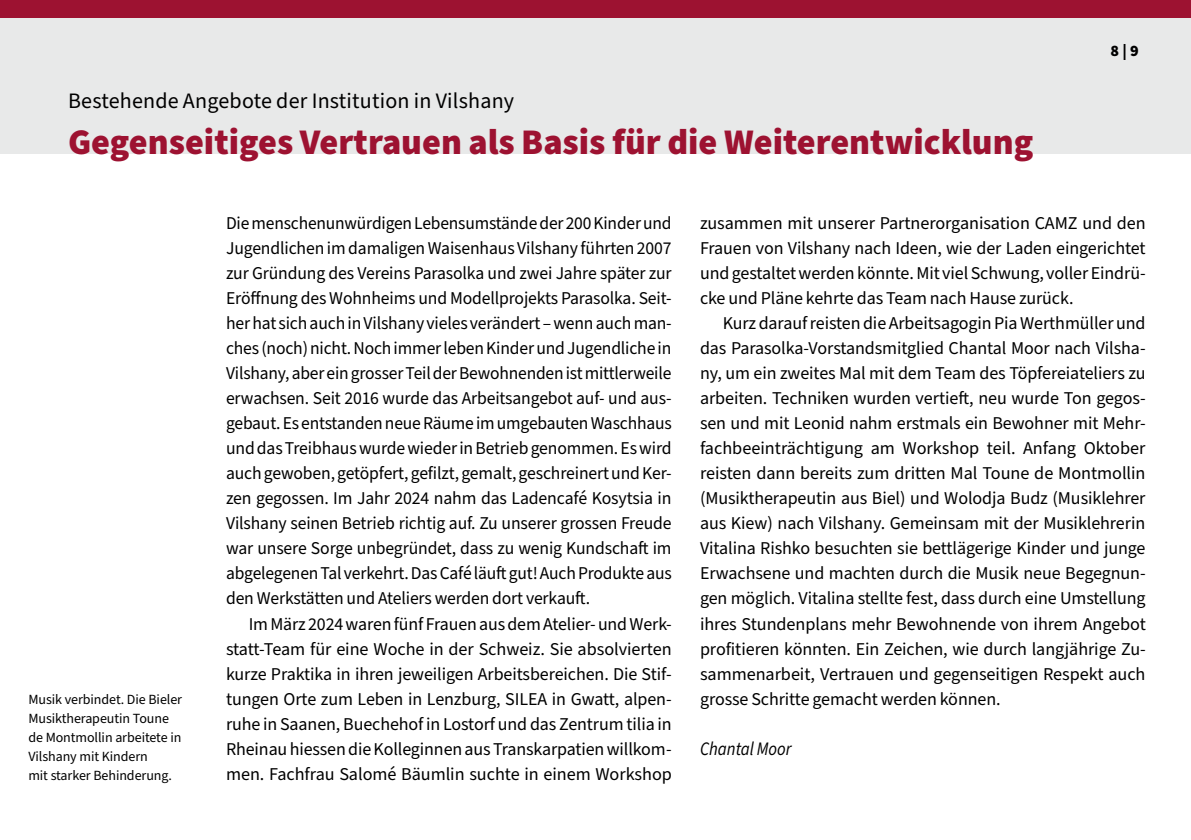
<style>
.page{position:relative;width:1191px;height:840px;background:#fff}
.page>*{position:absolute;margin:0;border:0;box-sizing:border-box;transform-origin:0 0}
.t1{font:900 36px "Source Sans Pro";color:#9d1231}
.t2{font:22px "Source Sans Pro";letter-spacing:.01em;color:#000}
.t3{font:italic 19px "Source Sans Pro";color:#000;scale:.88 1}
.t4{font:18px/25px "Source Sans Pro";letter-spacing:-.005em;color:#000;text-align:justify}
.t5{font:900 16px "Source Sans Pro";color:#000}
.t6{font:14px/19px "Source Sans Pro";letter-spacing:-.005em;color:#000}
</style>
<div class="page">
<div style="left:0;top:0;width:1191px;height:154px;background:#e8e9e9"></div>
<div style="left:0;top:0;width:1191px;height:17px;background:#9d1231"></div>
<p class="t2" style="left:68px;top:86px;width:448px">Bestehende Angebote der Institution in Vilshany</p>
<h1 class="t1" style="left:68px;top:117px;width:967px">Gegenseitiges Vertrauen als Basis für die Weiterentwicklung</h1>
<p class="t5" style="left:1110px;top:40px;width:30px">8 | 9</p>
<p class="t6" style="left:28px;top:689px;width:155px">Musik verbindet. Die Bieler<br>Musiktherapeutin Toune de Montmollin arbeitete in<br>Vilshany mit Kindern<br>mit starker Behinderung.</p>
<p class="t4" style="left:226px;top:211px;width:447px">Die menschenunwürdigen Lebensumstände der 200 Kinder und Jugendlichen im damaligen Waisenhaus Vilshany führten 2007 zur Gründung des Vereins Parasolka und zwei Jahre später zur Eröffnung des Wohnheims und Modellprojekts Parasolka. Seit&shy;her hat sich auch in Vilshany vieles verändert – wenn auch man&shy;ches (noch) nicht. Noch immer leben Kinder und Jugendliche in Vilshany, aber ein grosser Teil der Bewohnenden ist mittlerweile erwachsen. Seit 2016 wurde das Arbeitsangebot auf- und aus&shy;gebaut. Es entstanden neue Räume im umgebauten Waschhaus und das Treibhaus wurde wieder in Betrieb genommen. Es wird auch gewoben, getöpfert, gefilzt, gemalt, geschreinert und Ker&shy;zen gegossen. Im Jahr 2024 nahm das Ladencafé Kosytsia in Vilshany seinen Betrieb richtig auf. Zu unserer grossen Freude war unsere Sorge unbegründet, dass zu wenig Kundschaft im abgelegenen Tal verkehrt. Das Café läuft gut! Auch Produkte aus den Werkstätten und Ateliers werden dort verkauft.</p>
<p class="t4" style="left:226px;top:611px;width:447px;text-indent:23px">Im März 2024 waren fünf Frauen aus dem Atelier- und Werk&shy;statt-Team für eine Woche in der Schweiz. Sie absolvierten kurze Praktika in ihren jeweiligen Arbeitsbereichen. Die Stif&shy;tungen Orte zum Leben in Lenzburg, SILEA in Gwatt, alpen&shy;ruhe in Saanen, Buechehof in Lostorf und das Zentrum tilia in Rheinau hiessen die Kolleginnen aus Transkarpatien willkom&shy;men. Fachfrau Salomé Bäumlin suchte in einem Workshop</p>
<p class="t4" style="left:700px;top:211px;width:447px">zusammen mit unserer Partnerorganisation CAMZ und den Frauen von Vilshany nach Ideen, wie der Laden eingerichtet und gestaltet werden könnte. Mit viel Schwung, voller Eindrü&shy;cke und Pläne kehrte das Team nach Hause zurück.</p>
<p class="t4" style="left:700px;top:311px;width:447px;text-indent:23px">Kurz darauf reisten die Arbeitsagogin Pia Werthmüller und das Parasolka-Vorstandsmitglied Chantal Moor nach Vilsha&shy;ny, um ein zweites Mal mit dem Team des Töpfereiateliers zu arbeiten. Techniken wurden vertieft, neu wurde Ton gegos&shy;sen und mit Leonid nahm erstmals ein Bewohner mit Mehr&shy;fachbeeinträchtigung am Workshop teil. Anfang Oktober reisten dann bereits zum dritten Mal Toune de Montmollin (Musiktherapeutin aus Biel) und Wolodja Budz (Musiklehrer aus Kiew) nach Vilshany. Gemeinsam mit der Musiklehrerin Vitalina Rishko besuchten sie bettlägerige Kinder und junge Erwachsene und machten durch die Musik neue Begegnun&shy;gen möglich. Vitalina stellte fest, dass durch eine Umstellung ihres Stundenplans mehr Bewohnende von ihrem Angebot profitieren könnten. Ein Zeichen, wie durch langjährige Zu&shy;sammenarbeit, Vertrauen und gegenseitigen Respekt auch grosse Schritte gemacht werden können.</p>
<p class="t3" style="left:700px;top:735px;width:105px">Chantal Moor</p>
</div>
